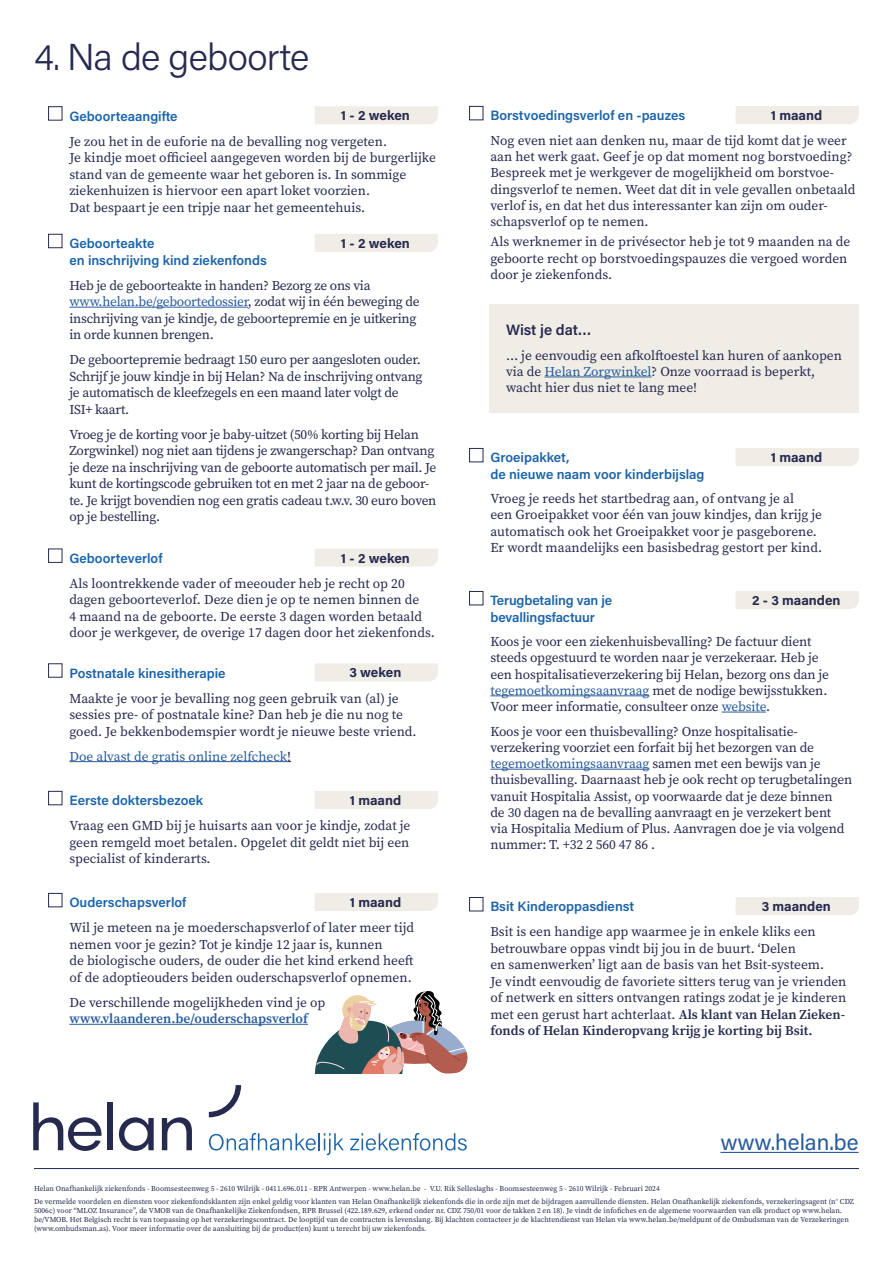
<style>
.page{position:relative;width:893px;height:1263px;background:#fff}
.page>*{position:absolute;margin:0;border:0;box-sizing:border-box;transform-origin:0 0}
.t1{font:300 37.5px "Acumin Pro";letter-spacing:-.02em;color:#262a4f}
.t2{font:22.5px "Acumin Pro";color:#275b9b}
.t3{font:600 15px "Acumin Pro";letter-spacing:-.005em;color:#262a4f}
.t4{font:13.5px/16.5px "Source Serif Pro";letter-spacing:-.01em;color:#262a4f}
.t5{font:600 13.5px/16.2px "Acumin Pro";color:#1b64ab}
.t6{font:700 13.5px "Acumin Pro";color:#262a4f}
.t7{font:600 13.5px "Source Serif Pro";color:#275b9b}
.t8{font:13.5px "Source Serif Pro";color:#275b9b}
.t9{font:7.5px/9px "Source Serif Pro";color:#262a4f}
.s1{color:#275b9b}
.s2{color:#262a4f}
.s3{font-weight:600}
</style>
<div class="page">
<hr style="left:720px;top:1152px;width:139px;height:1px;background:#275b9b">
<hr style="left:34px;top:1168px;width:825px;height:1px;background:#262a4f">
<svg style="left:209px;top:1133px;width:135px;height:22px"></svg>
<svg style="left:350px;top:1133px;width:117px;height:17px"></svg>
<svg style="left:33px;top:1102px;width:69px;height:49px"></svg>
<div style="left:107px;top:1102px;width:6px;height:48px;background:#262a4f"></div>
<svg style="left:119px;top:1117px;width:35px;height:34px"></svg>
<svg style="left:162px;top:1117px;width:30px;height:33px"></svg>
<svg style="left:209px;top:1085px;width:32px;height:32px"></svg>
<div style="left:48px;top:106px;width:14px;height:15px;border:1px solid #262a4f"></div>
<hr style="left:69px;top:307px;width:179px;height:1px;background:#275b9b">
<div style="left:48px;top:234px;width:14px;height:14px;border:1px solid #262a4f"></div>
<hr style="left:69px;top:761px;width:218px;height:1px;background:#275b9b">
<div style="left:48px;top:663px;width:14px;height:15px;border:1px solid #262a4f"></div>
<div style="left:48px;top:549px;width:14px;height:14px;border:1px solid #262a4f"></div>
<div style="left:315px;top:106px;width:123px;height:18px;background:#f0ede7"></div>
<div style="left:315px;top:234px;width:123px;height:18px;background:#f0ede7"></div>
<div style="left:315px;top:549px;width:123px;height:18px;background:#f0ede7"></div>
<div style="left:315px;top:663px;width:123px;height:18px;background:#f0ede7"></div>
<div style="left:48px;top:791px;width:14px;height:14px;border:1px solid #262a4f"></div>
<div style="left:315px;top:791px;width:123px;height:18px;background:#f0ede7"></div>
<hr style="left:69px;top:1024px;width:239px;height:1px;background:#275b9b">
<div style="left:48px;top:893px;width:14px;height:14px;border:1px solid #262a4f"></div>
<div style="left:315px;top:893px;width:123px;height:18px;background:#f0ede7"></div>
<div style="left:469px;top:106px;width:14px;height:14px;border:1px solid #262a4f"></div>
<div style="left:736px;top:106px;width:123px;height:18px;background:#f0ede7"></div>
<div style="left:469px;top:448px;width:14px;height:14px;border:1px solid #262a4f"></div>
<div style="left:469px;top:897px;width:14px;height:14px;border:1px solid #262a4f"></div>
<div style="left:736px;top:448px;width:123px;height:18px;background:#f0ede7"></div>
<div style="left:736px;top:897px;width:123px;height:18px;background:#f0ede7"></div>
<hr style="left:490px;top:695px;width:159px;height:1px;background:#275b9b">
<hr style="left:722px;top:712px;width:44px;height:1px;background:#275b9b">
<hr style="left:490px;top:769px;width:159px;height:1px;background:#275b9b">
<div style="left:469px;top:591px;width:14px;height:14px;border:1px solid #262a4f"></div>
<div style="left:736px;top:591px;width:123px;height:18px;background:#f0ede7"></div>
<svg style="left:314px;top:991px;width:154px;height:83px"></svg>
<div style="left:489px;top:304px;width:370px;height:108px;background:#f0ede7"></div>
<hr style="left:545px;top:377px;width:107px;height:1px;background:#275b9b">
<h1 class="t1" style="left:34px;top:31px;width:277px">4. Na de geboorte</h1>
<p class="t5" style="left:69px;top:107px;width:110px">Geboorteaangifte</p>
<p class="t4" style="left:69px;top:133px;width:368px">Je zou het in de euforie na de bevalling nog vergeten.<br>Je kindje moet officieel aangegeven worden bij de burgerlijke stand van de gemeente waar het geboren is. In sommige ziekenhuizen is hiervoor een apart loket voorzien.<br>Dat bespaart je een tripje naar het gemeentehuis.</p>
<p class="t5" style="left:69px;top:235px;width:199px">Geboorteakte<br>en inschrijving kind ziekenfonds</p>
<p class="t4" style="left:69px;top:277px;width:352px">Heb je de geboorteakte in handen? Bezorg ze ons via <span class="s1">www.helan.be/geboortedossier</span>, zodat wij in één beweging de inschrijving van je kindje, de geboortepremie en je uitkering in orde kunnen brengen.</p>
<p class="t4" style="left:69px;top:351px;width:355px">De geboortepremie bedraagt 150 euro per aangesloten ouder.<br>Schrijf je jouw kindje in bij Helan? Na de inschrijving ontvang je automatisch de kleefzegels en een maand later volgt de ISI+ kaart.</p>
<p class="t4" style="left:69px;top:426px;width:369px">Vroeg je de korting voor je baby-uitzet (50% korting bij Helan Zorgwinkel) nog niet aan tijdens je zwangerschap? Dan ontvang je deze na inschrijving van de geboorte automatisch per mail. Je kunt de kortingscode gebruiken tot en met 2 jaar na de geboor&shy;te. Je krijgt bovendien nog een gratis cadeau t.w.v. 30 euro boven op je bestelling.</p>
<p class="t6" style="left:341px;top:106px;width:70px">1 - 2 weken</p>
<p class="t6" style="left:341px;top:234px;width:70px">1 - 2 weken</p>
<p class="t6" style="left:341px;top:548px;width:70px">1 - 2 weken</p>
<p class="t5" style="left:69px;top:549px;width:95px">Geboorteverlof</p>
<p class="t4" style="left:69px;top:575px;width:367px">Als loontrekkende vader of meeouder heb je recht op 20 dagen geboorteverlof. Deze dien je op te nemen binnen de<br>4 maand na de geboorte. De eerste 3 dagen worden betaald door je werkgever, de overige 17 dagen door het ziekenfonds.</p>
<p class="t6" style="left:349px;top:663px;width:53px">3 weken</p>
<p class="t5" style="left:69px;top:664px;width:158px">Postnatale kinesitherapie</p>
<p class="t4" style="left:69px;top:690px;width:349px">Maakte je voor je bevalling nog geen gebruik van (al) je sessies pre- of postnatale kine? Dan heb je die nu nog te goed. Je bekkenbodemspier wordt je nieuwe beste vriend.</p>
<p class="t8" style="left:69px;top:747px;width:223px">Doe alvast de gratis online zelfcheck<span class="s2">!</span></p>
<p class="t6" style="left:350px;top:791px;width:53px">1 maand</p>
<p class="t5" style="left:69px;top:792px;width:135px">Eerste doktersbezoek</p>
<p class="t4" style="left:69px;top:817px;width:343px;text-align:justify">Vraag een GMD bij je huisarts aan voor je kindje, zodat je geen remgeld moet betalen. Opgelet dit geldt niet bij een specialist of kinderarts.</p>
<p class="t6" style="left:350px;top:893px;width:53px">1 maand</p>
<p class="t5" style="left:69px;top:894px;width:119px">Ouderschapsverlof</p>
<p class="t4" style="left:69px;top:919px;width:346px">Wil je meteen na je moederschapsverlof of later meer tijd nemen voor je gezin? Tot je kindje 12 jaar is, kunnen<br>de biologische ouders, de ouder die het kind erkend heeft of de adoptieouders beiden ouderschapsverlof opnemen.</p>
<p class="t4" style="left:69px;top:994px;width:257px">De verschillende mogelijkheden vind je op</p>
<p class="t7" style="left:69px;top:1009px;width:240px">www.vlaanderen.be/ouderschapsverlof</p>
<p class="t6" style="left:771px;top:106px;width:53px">1 maand</p>
<p class="t5" style="left:490px;top:107px;width:196px">Borstvoedingsverlof en -pauzes</p>
<p class="t4" style="left:490px;top:132px;width:367px">Nog even niet aan denken nu, maar de tijd komt dat je weer aan het werk gaat. Geef je op dat moment nog borstvoeding?<br>Bespreek met je werkgever de mogelijkheid om borstvoe&shy;dingsverlof te nemen. Weet dat dit in vele gevallen onbetaald verlof is, en dat het dus interessanter kan zijn om ouder&shy;schapsverlof op te nemen.</p>
<p class="t4" style="left:490px;top:234px;width:361px">Als werknemer in de privésector heb je tot 9 maanden na de geboorte recht op borstvoedingspauzes die vergoed worden door je ziekenfonds.</p>
<p class="t3" style="left:506px;top:319px;width:87px">Wist je dat…</p>
<p class="t4" style="left:506px;top:347px;width:337px">… je eenvoudig een afkolftoestel kan huren of aankopen via de <span class="s1">Helan Zorgwinkel</span>? Onze voorraad is beperkt, wacht hier dus niet te lang mee!</p>
<p class="t6" style="left:771px;top:448px;width:53px">1 maand</p>
<p class="t5" style="left:490px;top:449px;width:216px">Groeipakket,<br>de nieuwe naam voor kinderbijslag</p>
<p class="t4" style="left:490px;top:491px;width:333px">Vroeg je reeds het startbedrag aan, of ontvang je al<br>een Groeipakket voor één van jouw kindjes, dan krijg je automatisch ook het Groeipakket voor je pasgeborene.<br>Er wordt maandelijks een basisbedrag gestort per kind.</p>
<p class="t6" style="left:752px;top:591px;width:90px">2 - 3 maanden</p>
<p class="t5" style="left:490px;top:592px;width:123px">Terugbetaling van je bevallingsfactuur</p>
<p class="t4" style="left:490px;top:634px;width:340px">Koos je voor een ziekenhuisbevalling? De factuur dient steeds opgestuurd te worden naar je verzekeraar. Heb je een hospitalisatieverzekering bij Helan, bezorg ons dan je <span class="s1">tegemoetkomingsaanvraag</span> met de nodige bewijsstukken.<br>Voor meer informatie, consulteer onze <span class="s1">website</span>.</p>
<p class="t4" style="left:490px;top:723px;width:363px">Koos je voor een thuisbevalling? Onze hospitalisatie&shy;verzekering voorziet een forfait bij het bezorgen van de <span class="s1">tegemoetkomingsaanvraag</span> samen met een bewijs van je thuisbevalling. Daarnaast heb je ook recht op terugbetalingen vanuit Hospitalia Assist, op voorwaarde dat je deze binnen<br>de 30 dagen na de bevalling aanvraagt en je verzekert bent<br>via Hospitalia Medium of Plus. Aanvragen doe je via volgend nummer: T. +32 2 560 47 86 .</p>
<p class="t6" style="left:762px;top:897px;width:71px">3 maanden</p>
<p class="t5" style="left:490px;top:898px;width:145px">Bsit Kinderoppasdienst</p>
<p class="t4" style="left:490px;top:923px;width:357px">Bsit is een handige app waarmee je in enkele kliks een betrouwbare oppas vindt bij jou in de buurt. ‘Delen<br>en samenwerken’ ligt aan de basis van het Bsit-systeem.<br>Je vindt eenvoudig de favoriete sitters terug van je vrienden of netwerk en sitters ontvangen ratings zodat je je kinderen met een gerust hart achterlaat. <span class="s3">Als klant van Helan Zieken&shy;fonds of Helan Kinderopvang krijg je korting bij Bsit.</span></p>
<h2 class="t2" style="left:720px;top:1127px;width:140px">www.helan.be</h2>
<p class="t9" style="left:34px;top:1182px;width:821px;line-height:13.2px">Helan Onafhankelijk ziekenfonds - Boomsesteenweg 5 - 2610 Wilrijk - 0411.696.011 - RPR Antwerpen - www.helan.be - V.U. Rik Selleslaghs - Boomsesteenweg 5 - 2610 Wilrijk - Februari 2024<br>De vermelde voordelen en diensten voor ziekenfondsklanten zijn enkel geldig voor klanten van Helan Onafhankelijk ziekenfonds die in orde zijn met de bijdragen aanvullende diensten. Helan Onafhankelijk ziekenfonds, verzekeringsagent (n° CDZ</p>
<p class="t9" style="left:34px;top:1206px;width:816px">5006c) voor “MLOZ Insurance”, de VMOB van de Onafhankelijke Ziekenfondsen, RPR Brussel (422.189.629, erkend onder nr. CDZ 750/01 voor de takken 2 en 18). Je vindt de infofiches en de algemene voorwaarden van elk product op www.helan. be/VMOB. Het Belgisch recht is van toepassing op het verzekeringscontract. De looptijd van de contracten is levenslang. Bij klachten contacteer je de klachtendienst van Helan via www.helan.be/meldpunt of de Ombudsman van de Verzekeringen (www.ombudsman.as). Voor meer informatie over de aansluiting bij de product(en) kunt u terecht bij uw ziekenfonds.</p>
</div>
